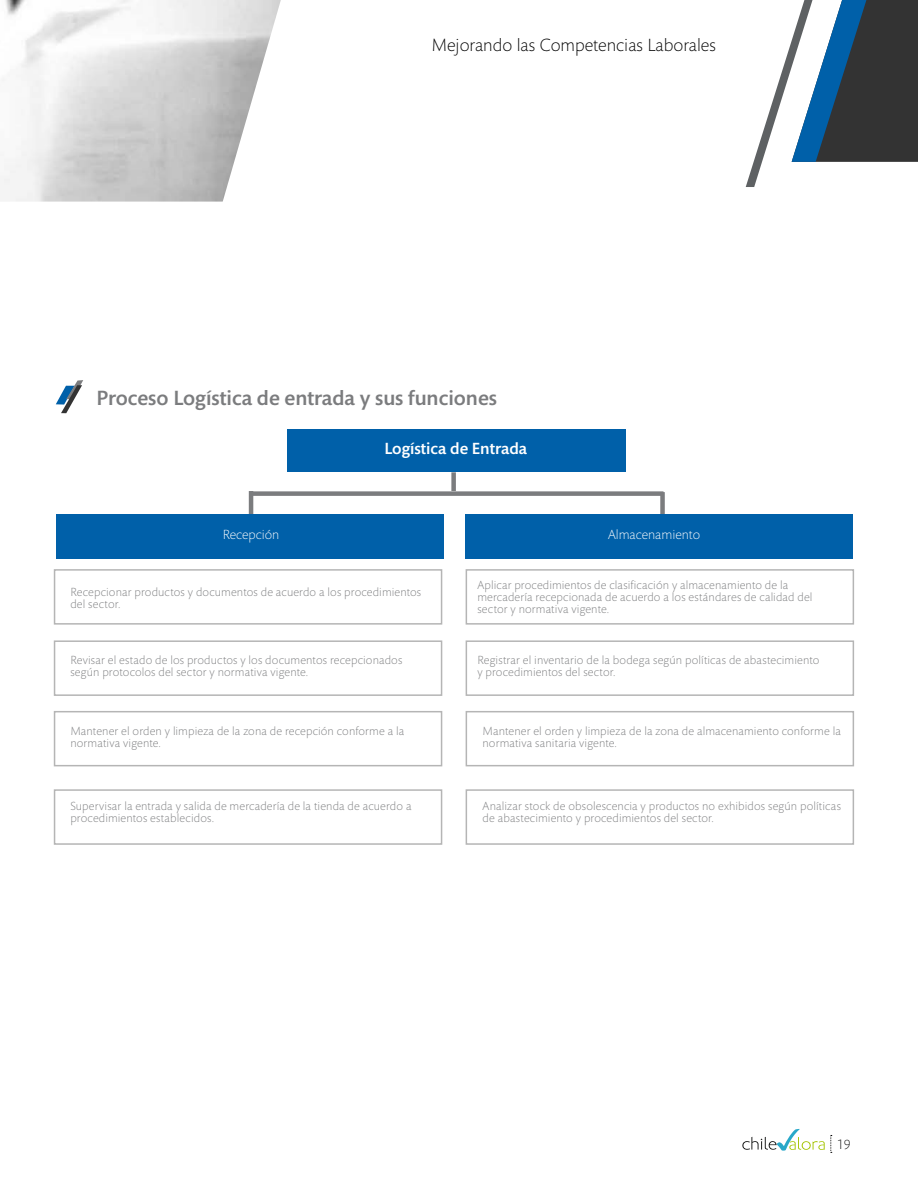
<style>
.page{position:relative;width:918px;height:1188px;background:#fff}
.page>*{position:absolute;margin:0;border:0;box-sizing:border-box;transform-origin:0 0}
.t1{font:500 21px "Mundo Sans Std";color:#7b7c7e}
.t2{font:300 18px "Mundo Sans Std";color:#000}
.t3{font:500 16.5px "Mundo Sans Std";color:#fff}
.t4{font:300 13.5px "Mundo Sans Std";color:#fff}
.t5{font:300 13.5px "Mundo Sans Std";color:#000}
.t6{font:300 12px/12px "Mundo Sans Std";letter-spacing:.01em;color:#7b7c7e}
</style>
<div class="page">
<img style="left:0;top:0;width:281px;height:202px">
<svg style="left:0;top:0;width:225px;height:162px"></svg>
<svg style="left:746px;top:0;width:172px;height:187px"></svg>
<svg style="left:742px;top:1129px;width:90px;height:24px"></svg>
<div style="left:54px;top:569px;width:388px;height:56px;background:#fff;border:2px solid #b5b5b5"></div>
<div style="left:466px;top:569px;width:388px;height:56px;background:#fff;border:2px solid #b5b5b5"></div>
<div style="left:54px;top:640px;width:388px;height:56px;background:#fff;border:2px solid #b5b5b5"></div>
<div style="left:466px;top:640px;width:388px;height:56px;background:#fff;border:2px solid #b5b5b5"></div>
<div style="left:54px;top:711px;width:388px;height:55px;background:#fff;border:2px solid #b5b5b5"></div>
<div style="left:466px;top:711px;width:388px;height:55px;background:#fff;border:2px solid #b5b5b5"></div>
<div style="left:54px;top:789px;width:388px;height:56px;background:#fff;border:2px solid #b5b5b5"></div>
<div style="left:466px;top:789px;width:388px;height:56px;background:#fff;border:2px solid #b5b5b5"></div>
<div style="left:287px;top:429px;width:338px;height:43px;background:#0060a9"></div>
<hr style="left:249px;top:491px;width:4px;height:47px;background:#7b7c7e">
<div style="left:660px;top:492px;width:5px;height:47px;background:#7b7c7e"></div>
<div style="left:451px;top:472px;width:5px;height:19px;background:#7b7c7e"></div>
<div style="left:250px;top:491px;width:414px;height:5px;background:#7b7c7e"></div>
<div style="left:465px;top:515px;width:388px;height:44px;background:#0060a9"></div>
<div style="left:57px;top:515px;width:387px;height:44px;background:#0060a9"></div>
<svg style="left:55px;top:380px;width:571px;height:58px"></svg>
<h2 class="t2" style="left:432px;top:35px;width:286px">Mejorando las Competencias Laborales</h2>
<h1 class="t1" style="left:96px;top:387px;width:402px">Proceso Logística de entrada y sus funciones</h1>
<h3 class="t3" style="left:385px;top:440px;width:144px">Logística de Entrada</h3>
<p class="t4" style="left:223px;top:528px;width:58px">Recepción</p>
<p class="t4" style="left:608px;top:528px;width:94px">Almacenamiento</p>
<p class="t6" style="left:70px;top:586px;width:352px">Recepcionar productos y documentos de acuerdo a los procedimientos del sector.</p>
<p class="t6" style="left:477px;top:580px;width:337px">Aplicar procedimientos de clasificación y almacenamiento de la mercadería recepcionada de acuerdo a los estándares de calidad del sector y normativa vigente.</p>
<p class="t6" style="left:70px;top:654px;width:333px">Revisar el estado de los productos y los documentos recepcionados según protocolos del sector y normativa vigente.</p>
<p class="t6" style="left:477px;top:654px;width:344px">Registrar el inventario de la bodega según políticas de abastecimiento y procedimientos del sector.</p>
<p class="t6" style="left:70px;top:726px;width:336px">Mantener el orden y limpieza de la zona de recepción conforme a la normativa vigente.</p>
<p class="t6" style="left:483px;top:726px;width:360px">Mantener el orden y limpieza de la zona de almacenamiento conforme la normativa sanitaria vigente.</p>
<p class="t6" style="left:70px;top:801px;width:343px">Supervisar la entrada y salida de mercadería de la tienda de acuerdo a procedimientos establecidos.</p>
<p class="t6" style="left:483px;top:801px;width:360px">Analizar stock de obsolescencia y productos no exhibidos según políticas de abastecimiento y procedimientos del sector.</p>
<p class="t5" style="left:837px;top:1137px;width:15px">19</p>
</div>
